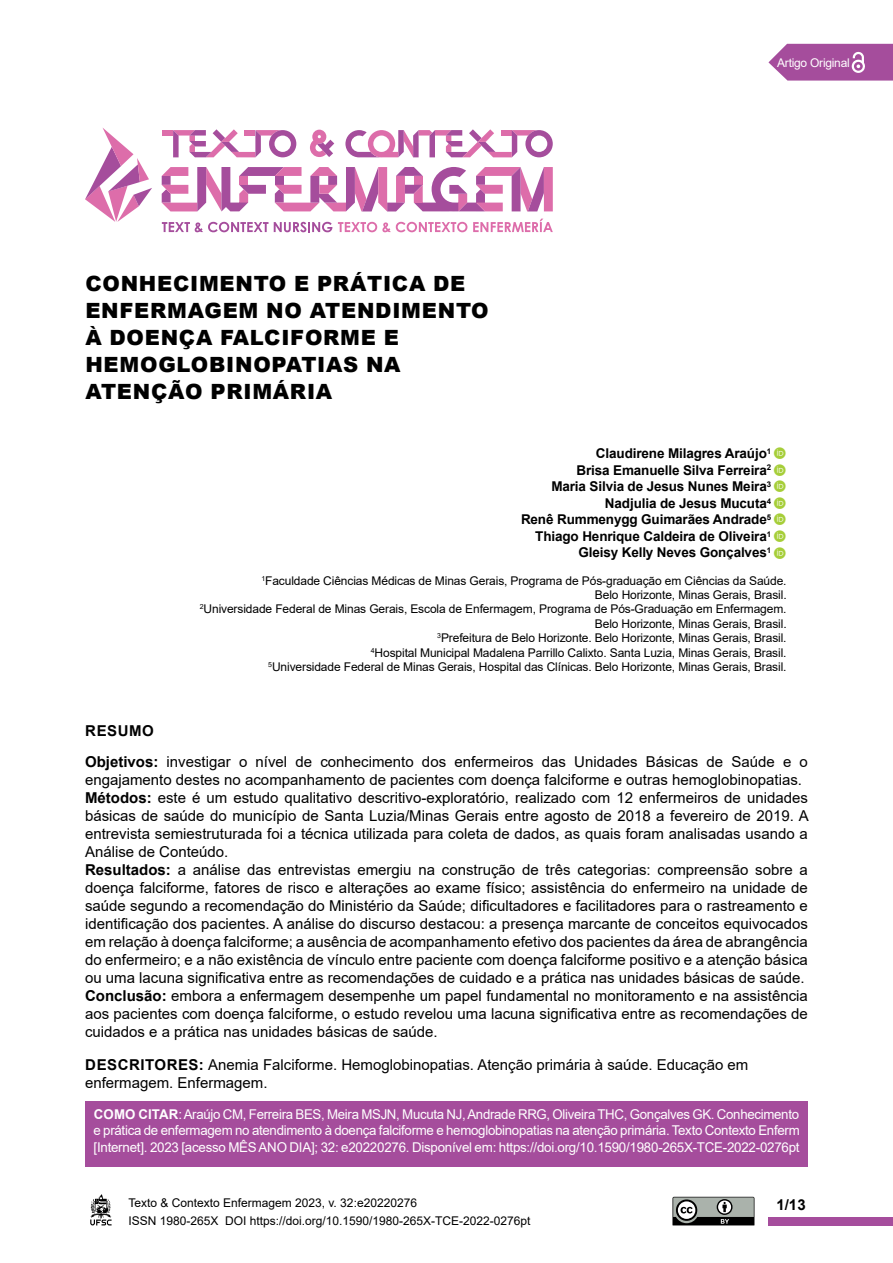
<style>
.page{position:relative;width:893px;height:1263px;background:#fff}
.page>*{position:absolute;margin:0;border:0;box-sizing:border-box;transform-origin:0 0}
.t1{font:900 21px/27px "Arial";letter-spacing:.035em;color:#000}
.t2{font:15px/18px "Arial";color:#000}
.t3{font:700 15px "Arial";color:#000}
.t4{font:13.5px/16.2px "Arial";letter-spacing:-.02em;color:#fff;text-align:justify}
.t5{font:700 13.5px/16.5px "Arial";letter-spacing:-.01em;color:#000;text-align:right}
.t6{font:12px/14.4px "Arial";letter-spacing:-.01em;color:#000}
.t7{font:12px "Arial";letter-spacing:-.02em;color:#fff}
.s1{font-weight:700}
</style>
<div class="page">
<div style="left:769px;top:1217px;width:124px;height:8px;background:#a54d9c"></div>
<svg style="left:90px;top:1194px;width:22px;height:31px"></svg>
<svg style="left:162px;top:167px;width:391px;height:45px"></svg>
<div style="left:162px;top:130px;width:11px;height:6px;background:#dd6daa"></div>
<svg style="left:173px;top:129px;width:123px;height:28px"></svg>
<svg style="left:310px;top:129px;width:243px;height:28px"></svg>
<svg style="left:162px;top:222px;width:106px;height:10px"></svg>
<svg style="left:274px;top:222px;width:58px;height:10px"></svg>
<svg style="left:338px;top:222px;width:129px;height:10px"></svg>
<svg style="left:473px;top:219px;width:80px;height:13px"></svg>
<svg style="left:85px;top:128px;width:67px;height:94px"></svg>
<svg style="left:768px;top:44px;width:125px;height:37px;background:#af61a7"></svg>
<svg style="left:672px;top:1197px;width:83px;height:29px;background:#777b78"></svg>
<div style="left:85px;top:1101px;width:723px;height:66px;background:#a54d9c"></div>
<h1 class="t1" style="left:85px;top:270px;width:405px">CONHECIMENTO E PRÁTICA DE<br>ENFERMAGEM NO ATENDIMENTO<br>À DOENÇA FALCIFORME E<br>HEMOGLOBINOPATIAS NA<br>ATENÇÃO PRIMÁRIA</h1>
<p class="t7" style="left:777px;top:54px;width:74px">Artigo Original</p>
<p class="t5" style="left:521px;top:446px;width:252px">Claudirene Milagres Araújo<sup>1<br></sup>Brisa Emanuelle Silva Ferreira<sup>2<br></sup>Maria Silvia de Jesus Nunes Meira<sup>3<br></sup>Nadjulia de Jesus Mucuta<sup>4<br></sup>Renê Rummenygg Guimarães Andrade<sup>5<br></sup>Thiago Henrique Caldeira de Oliveira<sup>1<br></sup>Gleisy Kelly Neves Gonçalves<sup>1</sup></p>
<p class="t6" style="left:200px;top:573px;width:588px;text-align:right"><sup>1</sup>Faculdade Ciências Médicas de Minas Gerais, Programa de Pós-graduação em Ciências da Saúde.<br>Belo Horizonte, Minas Gerais, Brasil.<br><sup>2</sup>Universidade Federal de Minas Gerais, Escola de Enfermagem, Programa de Pós-Graduação em Enfermagem.<br>Belo Horizonte, Minas Gerais, Brasil.<br><sup>3</sup>Prefeitura de Belo Horizonte. Belo Horizonte, Minas Gerais, Brasil.<br><sup>4</sup>Hospital Municipal Madalena Parrillo Calixto. Santa Luzia, Minas Gerais, Brasil.<br><sup>5</sup>Universidade Federal de Minas Gerais, Hospital das Clínicas. Belo Horizonte, Minas Gerais, Brasil.</p>
<p class="t2" style="left:85px;top:715px;width:724px;line-height:30.8px"><span class="s1">RESUMO<br>Objetivos:</span> investigar o nível de conhecimento dos enfermeiros das Unidades Básicas de Saúde e o</p>
<p class="t2" style="left:85px;top:770px;width:725px">engajamento destes no acompanhamento de pacientes com doença falciforme e outras hemoglobinopatias.<br><span class="s1">Métodos:</span> este é um estudo qualitativo descritivo-exploratório, realizado com 12 enfermeiros de unidades básicas de saúde do município de Santa Luzia/Minas Gerais entre agosto de 2018 a fevereiro de 2019. A entrevista semiestruturada foi a técnica utilizada para coleta de dados, as quais foram analisadas usando a Análise de Conteúdo.<br><span class="s1">Resultados:</span> a análise das entrevistas emergiu na construção de três categorias: compreensão sobre a doença falciforme, fatores de risco e alterações ao exame físico; assistência do enfermeiro na unidade de saúde segundo a recomendação do Ministério da Saúde; dificultadores e facilitadores para o rastreamento e identificação dos pacientes. A análise do discurso destacou: a presença marcante de conceitos equivocados em relação à doença falciforme; a ausência de acompanhamento efetivo dos pacientes da área de abrangência do enfermeiro; e a não existência de vínculo entre paciente com doença falciforme positivo e a atenção básica ou uma lacuna significativa entre as recomendações de cuidado e a prática nas unidades básicas de saúde.<br><span class="s1">Conclusão:</span> embora a enfermagem desempenhe um papel fundamental no monitoramento e na assistência aos pacientes com doença falciforme, o estudo revelou uma lacuna significativa entre as recomendações de cuidados e a prática nas unidades básicas de saúde.</p>
<p class="t2" style="left:85px;top:1055px;width:665px"><span class="s1">DESCRITORES:</span> Anemia Falciforme. Hemoglobinopatias. Atenção primária à saúde. Educação em enfermagem. Enfermagem.</p>
<p class="t4" style="left:94px;top:1106px;width:708px"><span class="s1">COMO CITAR</span>: Araújo CM, Ferreira BES, Meira MSJN, Mucuta NJ, Andrade RRG, Oliveira THC, Gonçalves GK. Conhecimento e prática de enfermagem no atendimento à doença falciforme e hemoglobinopatias na atenção primária. Texto Contexto Enferm [Internet]. 2023 [acesso MÊS ANO DIA]; 32: e20220276. Disponível em: https://doi.org/10.1590/1980-265X-TCE-2022-0276pt</p>
<p class="t6" style="left:128px;top:1194px;width:404px;line-height:18px">Texto &amp; Contexto Enfermagem 2023, v. 32:e20220276<br>ISSN 1980-265X DOI https://doi.org/10.1590/1980-265X-TCE-2022-0276pt</p>
<p class="t3" style="left:776px;top:1194px;width:31px">1/13</p>
</div>
